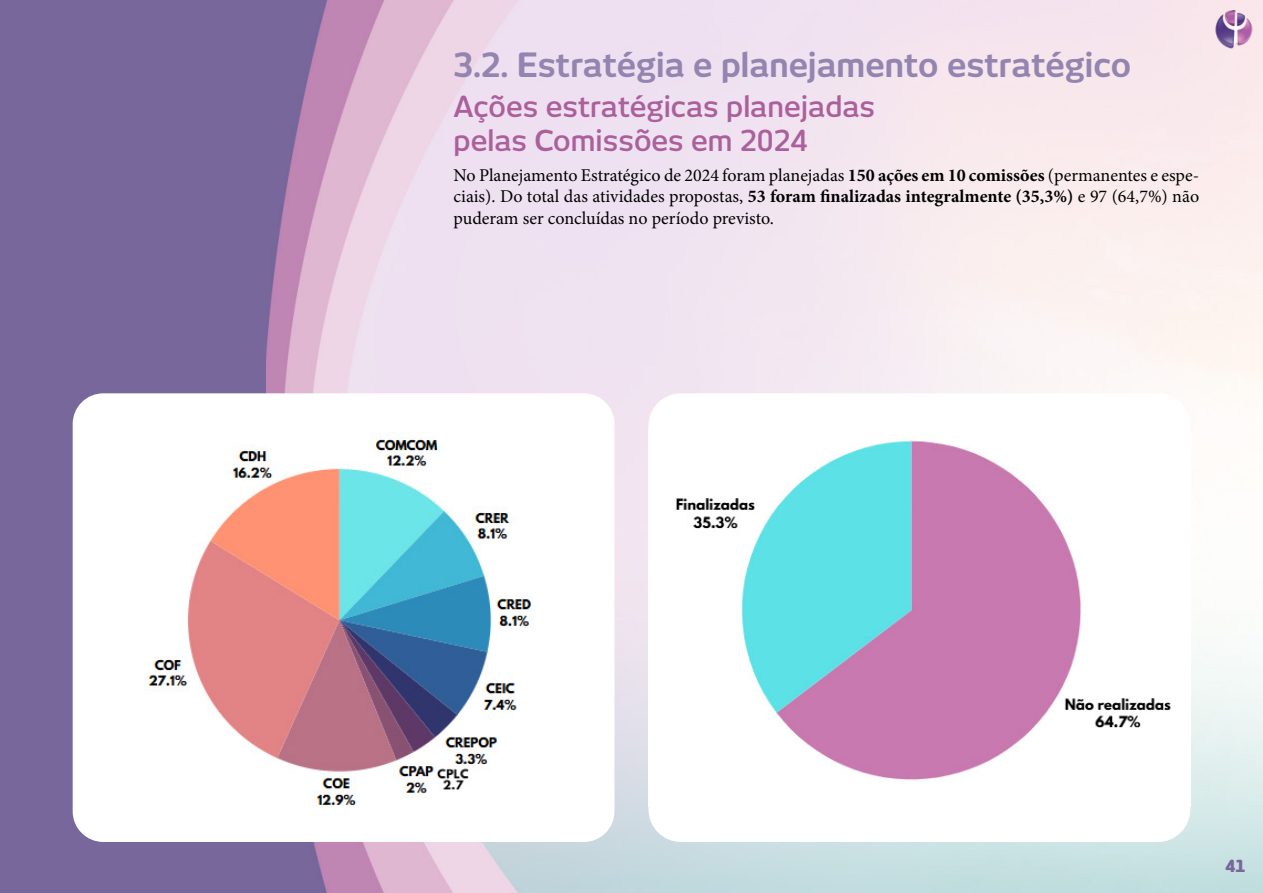
<style>
.page{position:relative;width:1263px;height:893px;background:#fff}
.page>*{position:absolute;margin:0;border:0;box-sizing:border-box;transform-origin:0 0}
.t1{font:700 33px "New June";color:#9385af}
.t2{font:600 28.5px/34.2px "New June";color:#ab609b}
.t3{font:18px/21.6px "Minion Pro";color:#000;text-align:justify}
.t4{font:800 16.5px "New June";color:#78679b}
.s1{font-weight:700}
</style>
<div class="page">
<img style="left:0;top:0;width:1263px;height:893px">
<img style="left:1214px;top:11px;width:38px;height:39px">
<div style="left:73px;top:393px;width:541px;height:449px;background:#fff;border-radius:31px"></div>
<img style="left:147px;top:436px;width:387px;height:371px">
<div style="left:648px;top:393px;width:542px;height:449px;background:#fff;border-radius:32px"></div>
<img style="left:676px;top:440px;width:495px;height:340px">
<h1 class="t1" style="left:454px;top:45px;width:679px">3.2. Estratégia e planejamento estratégico</h1>
<h2 class="t2" style="left:454px;top:89px;width:423px">Ações estratégicas planejadas pelas Comissões em 2024</h2>
<p class="t3" style="left:454px;top:164px;width:747px">No Planejamento Estratégico de 2024 foram planejadas <span class="s1">150 ações em 10 comissões</span> (permanentes e espe&shy;ciais). Do total das atividades propostas, <span class="s1">53 foram finalizadas integralmente (35,3%)</span> e 97 (64,7%) não puderam ser concluídas no período previsto.</p>
<p class="t4" style="left:1225px;top:856px;width:21px">41</p>
</div>
